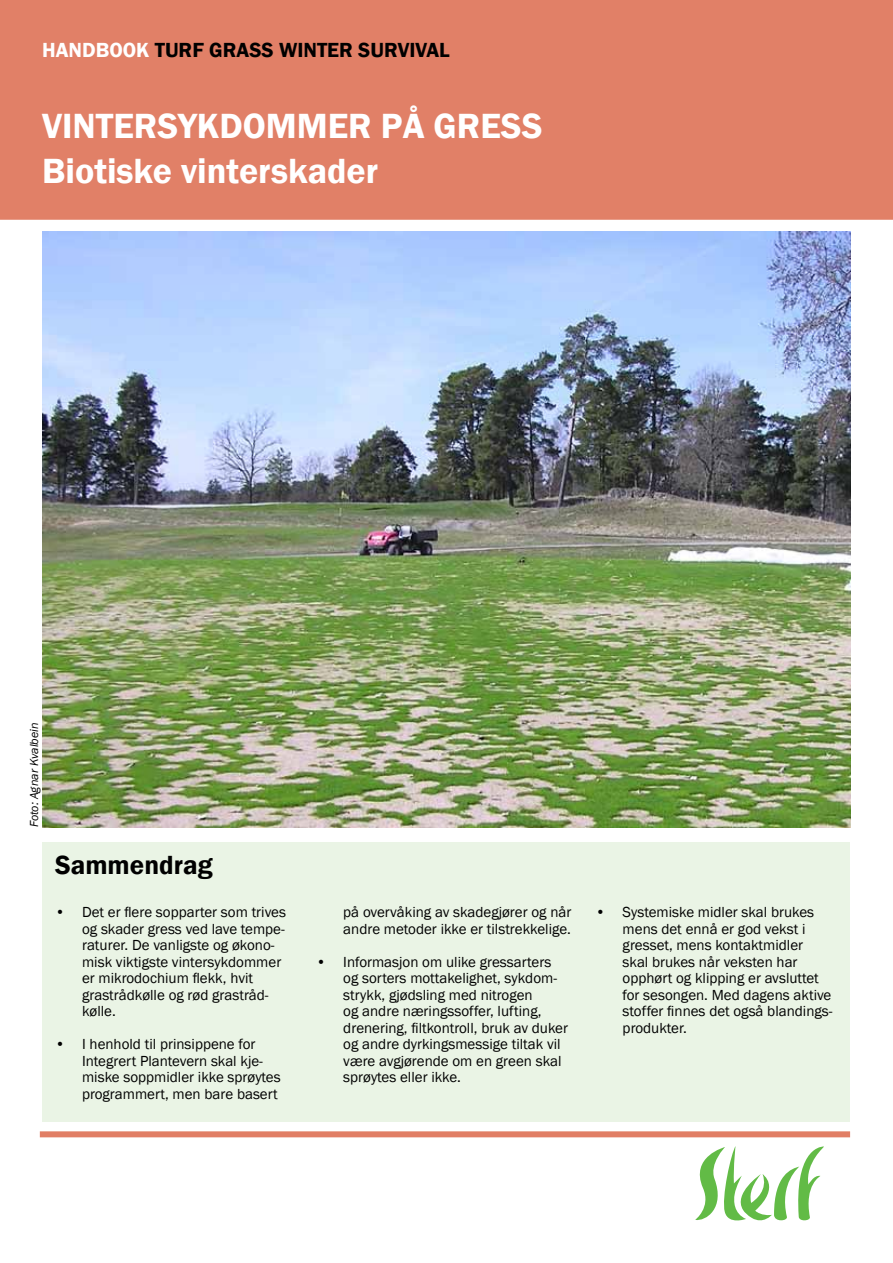
<style>
.page{position:relative;width:893px;height:1263px;background:#fff}
.page>*{position:absolute;margin:0;border:0;box-sizing:border-box;transform-origin:0 0}
.t1{font:600 36px/45px "Franklin Gothic";color:#fff}
.t2{font:600 27px "Franklin Gothic";color:#000}
.t3{font:600 21px "Franklin Gothic";color:#000}
.t4{font:15px/16.5px "Franklin Gothic";color:#000}
.t5{font:italic 12px "Franklin Gothic";color:#000}
.s1{color:#fff}
</style>
<div class="page">
<div style="left:42px;top:842px;width:808px;height:279px;background:#eaf4e5"></div>
<img style="left:42px;top:232px;width:808px;height:595px">
<div style="left:0;top:0;width:893px;height:220px;background:#e18067"></div>
<svg style="left:695px;top:1146px;width:129px;height:74px"></svg>
<div style="left:40px;top:1131px;width:810px;height:6px;background:#e17e65"></div>
<h3 class="t3" style="left:42px;top:37px;width:409px"><span class="s1">HANDBOOK</span> TURF GRASS WINTER SURVIVAL</h3>
<h1 class="t1" style="left:42px;top:104px;width:414px;text-indent:224px">MMER PÅ GRESS<br>BIOTISKE VINTERSKADER</h1>
<h1 class="t1" style="left:42px;top:104px;width:21px">VINTERS</h1>
<h1 class="t1" style="left:178px;top:104px;width:42px">YKDO</h1>
<p class="t5" style="left:26px;top:827px;width:106px;rotate:-90deg">Foto: Agnar Kvalbein</p>
<h2 class="t2" style="left:55px;top:848px;width:159px">SAMMENDRAG</h2>
<p class="t4" style="left:82px;top:904px;width:205px;text-indent:-27px">• Det er flere sopparter som trives og skader gress ved lave tempe&shy;raturer. De vanligste og økono&shy;misk viktigste vintersykdommer er mikrodochium flekk, hvit grastrådkølle og rød grastråd&shy;kølle.</p>
<p class="t4" style="left:82px;top:1036px;width:200px;text-indent:-27px">• I henhold til prinsippene for<br>Integrert Plantevern skal kje&shy;miske soppmidler ikke sprøytes programmert, men bare basert</p>
<p class="t4" style="left:343px;top:904px;width:230px">på overvåking av skadegjører og når andre metoder ikke er tilstrekkelige.</p>
<p class="t4" style="left:343px;top:954px;width:226px;text-indent:-27px">• Informasjon om ulike gressarters og sorters mottakelighet, sykdom&shy;strykk, gjødsling med nitrogen<br>og andre næringssoffer, lufting, drenering, filtkontroll, bruk av duker og andre dyrkingsmessige tiltak vil være avgjørende om en green skal sprøytes eller ikke.</p>
<p class="t4" style="left:623px;top:904px;width:211px;text-indent:-27px">• Systemiske midler skal brukes mens det ennå er god vekst i gresset, mens kontaktmidler skal brukes når veksten har opphørt og klipping er avsluttet for sesongen. Med dagens aktive stoffer finnes det også blandings&shy;produkter.</p>
</div>
